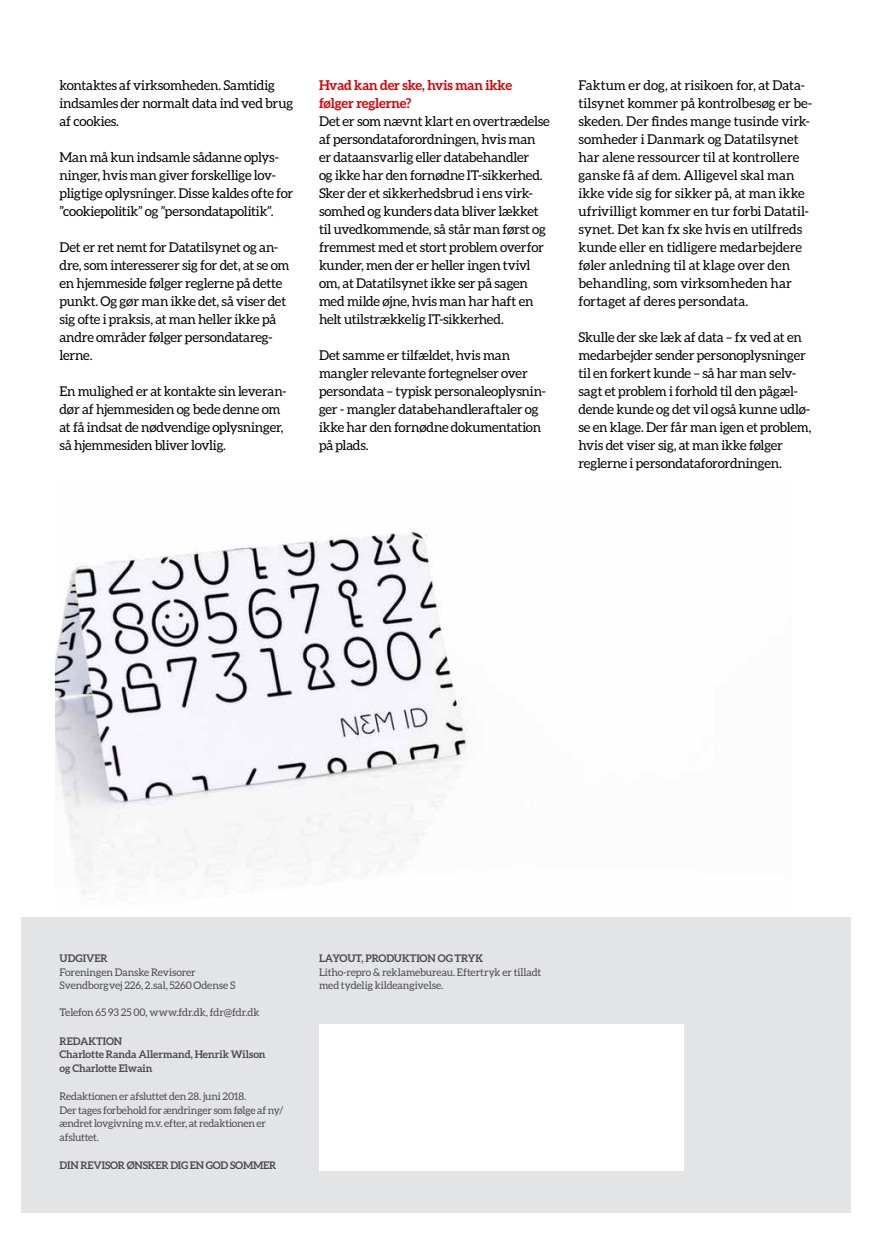
<style>
.page{position:relative;width:872px;height:1234px;background:#fff}
.page>*{position:absolute;margin:0;border:0;box-sizing:border-box;transform-origin:0 0}
.t1{font:13.5px/18px "Aleo";letter-spacing:-.015em;color:#000}
.t2{font:700 13.5px/18px "Aleo";letter-spacing:-.015em;color:#d80006}
.t3{font:10.5px/13.5px "Aleo";letter-spacing:-.015em;color:#4c4a4f}
.t4{font:700 10.5px/13.5px "Aleo";letter-spacing:-.005em;color:#4c4a4f}
</style>
<div class="page">
<div style="left:21px;top:916px;width:829px;height:296px;background:#e3e4e6"></div>
<div style="left:319px;top:1024px;width:364px;height:146px;background:#fff"></div>
<img style="left:55px;top:529px;width:413px;height:365px">
<p class="t1" style="left:60px;top:76px;width:235px">kontaktes af virksomheden. Samtidig indsamles der normalt data ind ved brug af cookies.</p>
<p class="t1" style="left:60px;top:148px;width:235px">Man må kun indsamle sådanne oplys&shy;ninger, hvis man giver forskellige lov&shy;pligtige oplysninger. Disse kaldes ofte for ”cookiepolitik” og ”persondatapolitik”.</p>
<p class="t1" style="left:60px;top:238px;width:231px">Det er ret nemt for Datatilsynet og an&shy;dre, som interesserer sig for det, at se om en hjemmeside følger reglerne på dette punkt. Og gør man ikke det, så viser det sig ofte i praksis, at man heller ikke på andre områder følger persondatareg&shy;lerne.</p>
<p class="t1" style="left:60px;top:382px;width:229px">En mulighed er at kontakte sin leveran&shy;dør af hjemmesiden og bede denne om at få indsat de nødvendige oplysninger, så hjemmesiden bliver lovlig.</p>
<p class="t2" style="left:319px;top:76px;width:195px">Hvad kan der ske, hvis man ikke følger reglerne?</p>
<p class="t1" style="left:319px;top:112px;width:232px">Det er som nævnt klart en overtrædelse af persondataforordningen, hvis man er dataansvarlig eller databehandler<br>og ikke har den fornødne IT-sikkerhed.<br>Sker der et sikkerhedsbrud i ens virk&shy;somhed og kunders data bliver lækket til uvedkommende, så står man først og fremmest med et stort problem overfor kunder, men der er heller ingen tvivl om, at Datatilsynet ikke ser på sagen med milde øjne, hvis man har haft en helt utilstrækkelig IT-sikkerhed.</p>
<p class="t1" style="left:319px;top:346px;width:228px">Det samme er tilfældet, hvis man mangler relevante fortegnelser over persondata – typisk personaleoplysnin&shy;ger - mangler databehandleraftaler og ikke har den fornødne dokumentation på plads.</p>
<p class="t1" style="left:578px;top:76px;width:235px">Faktum er dog, at risikoen for, at Data&shy;tilsynet kommer på kontrolbesøg er be&shy;skeden. Der findes mange tusinde virk&shy;somheder i Danmark og Datatilsynet har alene ressourcer til at kontrollere ganske få af dem. Alligevel skal man ikke vide sig for sikker på, at man ikke ufrivilligt kommer en tur forbi Datatil&shy;synet. Det kan fx ske hvis en utilfreds kunde eller en tidligere medarbejdere føler anledning til at klage over den behandling, som virksomheden har fortaget af deres persondata.</p>
<p class="t1" style="left:578px;top:328px;width:234px">Skulle der ske læk af data – fx ved at en medarbejder sender personoplysninger til en forkert kunde – så har man selv&shy;sagt et problem i forhold til den pågæl&shy;dende kunde og det vil også kunne udlø&shy;se en klage. Der får man igen et problem, hvis det viser sig, at man ikke følger reglerne i persondataforordningen.</p>
<p class="t4" style="left:60px;top:951px;width:50px">UDGIVER</p>
<p class="t3" style="left:60px;top:964px;width:177px">Foreningen Danske Revisorer<br>Svendborgvej 226, 2.sal, 5260 Odense S</p>
<p class="t3" style="left:60px;top:1005px;width:201px">Telefon 65 93 25 00, www.fdr.dk, fdr@fdr.dk</p>
<p class="t4" style="left:60px;top:1033px;width:207px">REDAKTION<br>Charlotte Randa Allermand, Henrik Wilson og Charlotte Elwain</p>
<p class="t3" style="left:60px;top:1089px;width:226px">Redaktionen er afsluttet den 28. juni 2018.<br>Der tages forbehold for ændringer som følge af ny/ ændret lovgivning m.v. efter, at redaktionen er afsluttet.</p>
<p class="t4" style="left:60px;top:1158px;width:218px">DIN REVISOR ØNSKER DIG EN GOD SOMMER</p>
<p class="t4" style="left:319px;top:951px;width:166px">LAYOUT, PRODUKTION OG TRYK</p>
<p class="t3" style="left:319px;top:964px;width:224px">Litho-repro &amp; reklamebureau. Eftertryk er tilladt med tydelig kildeangivelse.</p>
</div>
